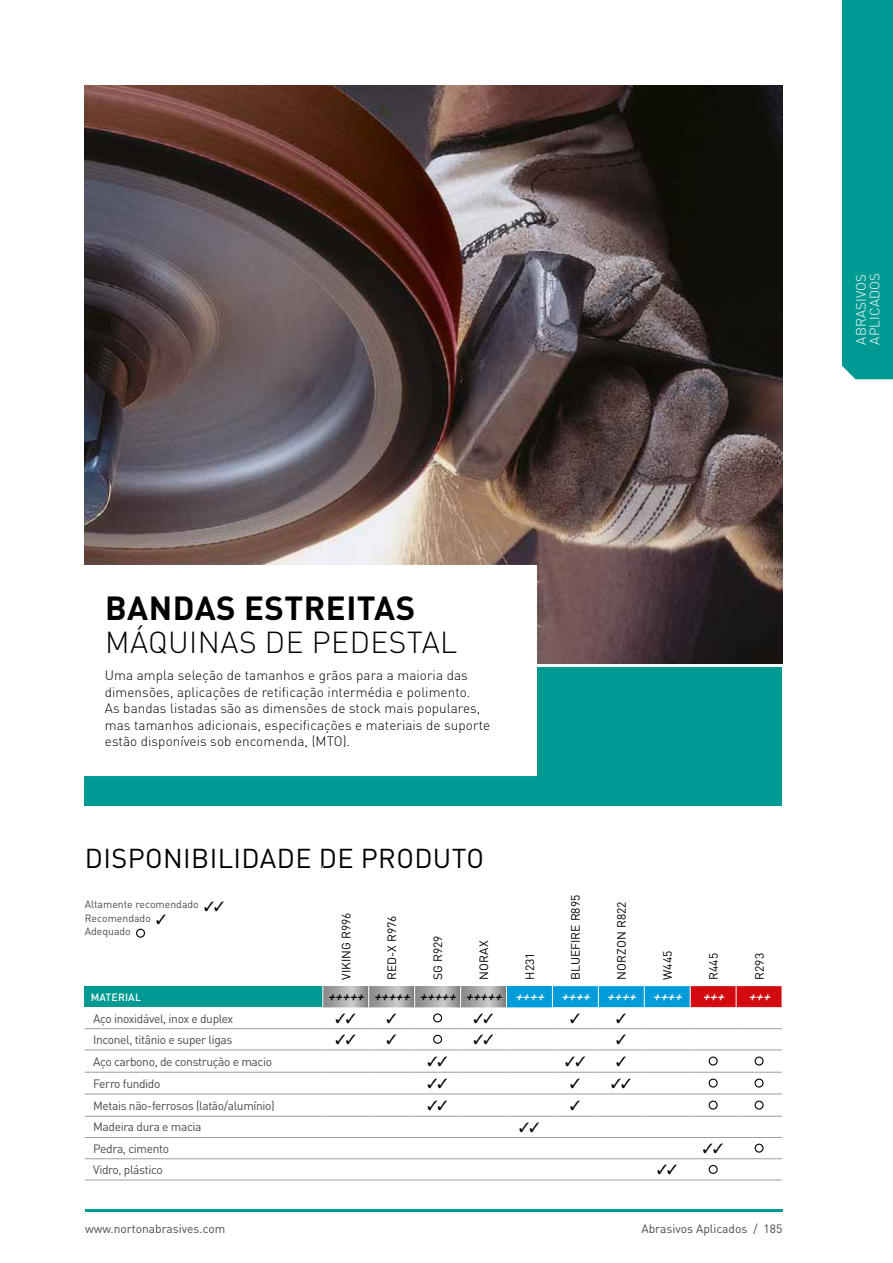
<style>
.page{position:relative;width:893px;height:1263px;background:#fff}
.page>*{position:absolute;margin:0;border:0;box-sizing:border-box;transform-origin:0 0}
.t1{font:700 33px "DIN Pro";letter-spacing:.015em;color:#000}
.t2{font:300 30px "DIN Pro";letter-spacing:.015em;color:#000}
.t3{font:27px "DIN Pro";letter-spacing:.015em;color:#000}
.t4{font:300 13.5px/16.5px "DIN Pro";letter-spacing:.005em;color:#000}
.t5{font:italic 500 13.5px "DIN Pro";color:#000}
.t6{font:300 13.5px/13.5px "DIN Pro";letter-spacing:.01em;color:#fff}
.t7{font:italic 500 13.5px "DIN Pro";color:#fff}
.t8{font:13.5px "Zapf Dingbats Std";color:#000}
.t9{font:12px "DIN Pro";letter-spacing:-.03em;color:#4a4a49}
.t10{font:12px "DIN Pro";color:#000}
.t11{font:12px "DIN Pro";color:#4a4a49}
.t12{font:10.5px/13.5px "DIN Pro";color:#4a4a49}
.t13{font:500 10.5px "DIN Pro";letter-spacing:.015em;color:#fff}
.s1{color:#000}
.s2{color:#fff}
</style>
<div class="page">
<hr style="left:85px;top:1209px;width:697px;height:3px;background:#009a93">
<div style="left:842px;top:0;width:51px;height:379px;background:#009a93"></div>
<div style="left:85px;top:668px;width:697px;height:138px;background:#009a93"></div>
<img style="left:85px;top:85px;width:697px;height:578px">
<hr style="left:85px;top:1180px;width:238px;height:1px;background:#9d9d9c">
<hr style="left:323px;top:1180px;width:46px;height:1px;background:#9d9d9c">
<hr style="left:369px;top:1180px;width:46px;height:1px;background:#9d9d9c">
<hr style="left:415px;top:1180px;width:46px;height:1px;background:#9d9d9c">
<hr style="left:461px;top:1180px;width:45px;height:1px;background:#9d9d9c">
<hr style="left:506px;top:1180px;width:46px;height:1px;background:#9d9d9c">
<hr style="left:552px;top:1180px;width:46px;height:1px;background:#9d9d9c">
<hr style="left:598px;top:1180px;width:46px;height:1px;background:#9d9d9c">
<hr style="left:644px;top:1180px;width:46px;height:1px;background:#9d9d9c">
<hr style="left:690px;top:1180px;width:46px;height:1px;background:#9d9d9c">
<hr style="left:736px;top:1180px;width:46px;height:1px;background:#9d9d9c">
<div style="left:136px;top:929px;width:9px;height:9px;border:1px solid #000;border-radius:50%"></div>
<div style="left:85px;top:565px;width:452px;height:211px;background:#fff"></div>
<svg style="left:85px;top:986px;width:697px;height:194px"></svg>
<p class="t6" style="left:854px;top:345px;width:73px;rotate:-90deg">ABRASIVOS<br>APLICADOS</p>
<p class="t1" style="left:105px;top:586px;width:312px">BANDAS ESTREITAS</p>
<p class="t2" style="left:105px;top:622px;width:354px">MÁQUINAS DE PEDESTAL</p>
<p class="t4" style="left:105px;top:667px;width:387px">Uma ampla seleção de tamanhos e grãos para a maioria das dimensões, aplicações de retificação intermédia e polimento.<br>As bandas listadas são as dimensões de stock mais populares, mas tamanhos adicionais, especificações e materiais de suporte estão disponíveis sob encomenda, (MTO).</p>
<p class="t3" style="left:85px;top:840px;width:401px">DISPONIBILIDADE DE PRODUTO</p>
<p class="t12" style="left:85px;top:897px;width:141px">Altamente recomendado <span class="s1">✓✓<br></span>Recomendado <span class="s1">✓<br></span>Adequado</p>
<p class="t10" style="left:338px;top:980px;width:69px;rotate:-90deg">VIKING R996</p>
<p class="t10" style="left:384px;top:980px;width:66px;rotate:-90deg">RED-X R976</p>
<p class="t10" style="left:430px;top:980px;width:46px;rotate:-90deg">SG R929</p>
<p class="t10" style="left:476px;top:980px;width:40px;rotate:-90deg">NORAX</p>
<p class="t10" style="left:522px;top:980px;width:29px;rotate:-90deg">H231</p>
<p class="t10" style="left:567px;top:980px;width:86px;rotate:-90deg">BLUEFIRE R895</p>
<p class="t10" style="left:613px;top:980px;width:80px;rotate:-90deg">NORZON R822</p>
<p class="t10" style="left:659px;top:980px;width:31px;rotate:-90deg">W445</p>
<p class="t10" style="left:705px;top:980px;width:28px;rotate:-90deg">R445</p>
<p class="t10" style="left:751px;top:980px;width:28px;rotate:-90deg">R293</p>
<p class="t13" style="left:91px;top:990px;width:52px">MATERIAL</p>
<p class="t5" style="left:328px;top:987px;width:402px">+++++ +++++ +++++ +++++ <span class="s2">++++ ++++ ++++ ++++ +++</span></p>
<p class="t7" style="left:748px;top:987px;width:28px">+++</p>
<p class="t9" style="left:93px;top:1010px;width:142px">Aço inoxidável, inox e duplex</p>
<p class="t9" style="left:93px;top:1031px;width:141px">Inconel, titânio e super ligas</p>
<p class="t9" style="left:93px;top:1053px;width:180px">Aço carbono, de construção e macio</p>
<p class="t9" style="left:93px;top:1075px;width:69px">Ferro fundido</p>
<p class="t8" style="left:570px;top:1077px;width:63px">✓ ✓✓</p>
<p class="t9" style="left:93px;top:1097px;width:183px">Metais não-ferrosos (latão/alumínio)</p>
<p class="t9" style="left:93px;top:1119px;width:110px">Madeira dura e macia</p>
<p class="t9" style="left:93px;top:1140px;width:77px">Pedra, cimento</p>
<p class="t9" style="left:93px;top:1161px;width:71px">Vidro, plástico</p>
<p class="t11" style="left:85px;top:1220px;width:142px">www.nortonabrasives.com</p>
<p class="t11" style="left:641px;top:1220px;width:143px">Abrasivos Aplicados / 185</p>
</div>
